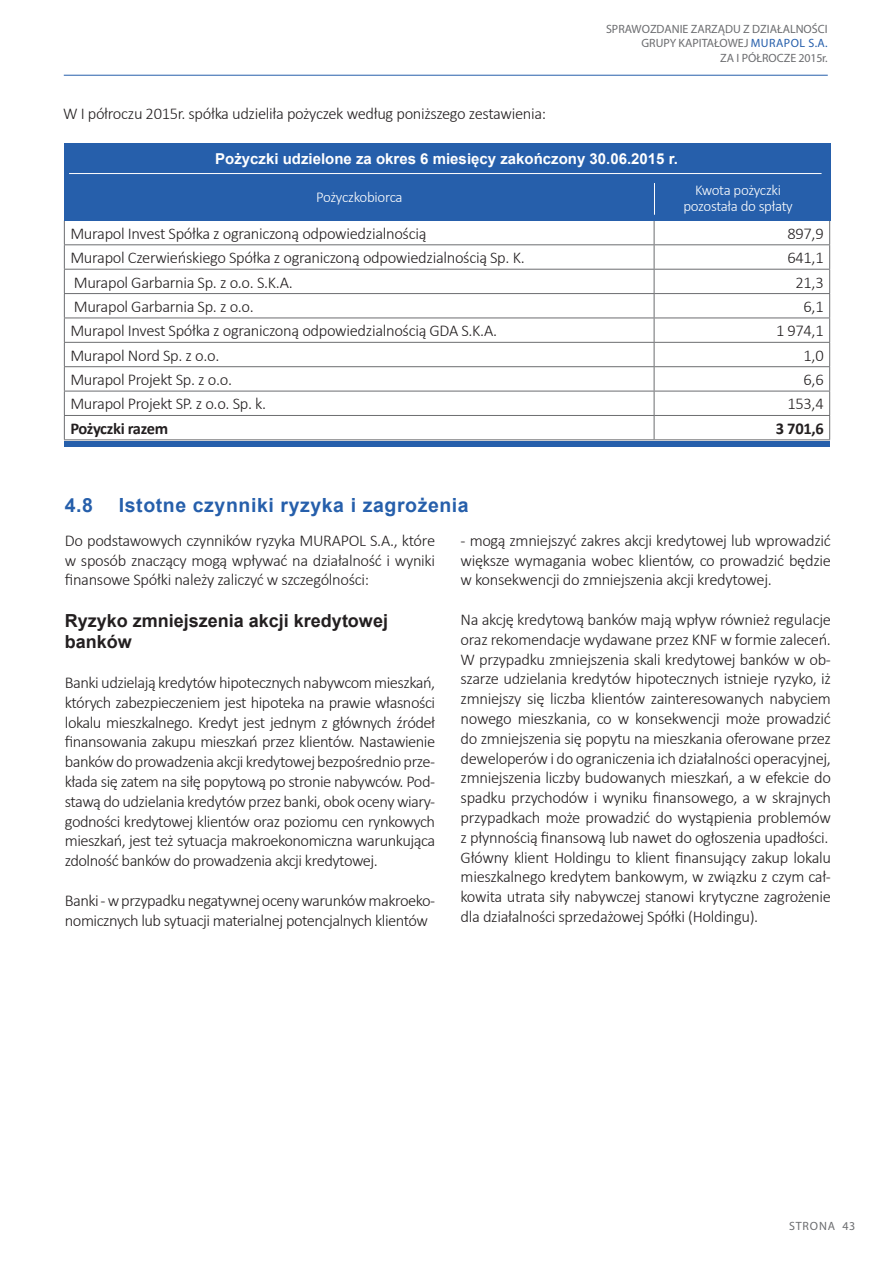
<style>
.page{position:relative;width:893px;height:1263px;background:#fff}
.page>*{position:absolute;margin:0;border:0;box-sizing:border-box;transform-origin:0 0}
.tytuł_tekstu{font:700 19.5px "Arial";letter-spacing:.03em;color:#265fab}
.podtytuł_tekstu{font:700 18px "Arial";color:#231f20}
.tekst{font:300 16.5px/19.8px "Calibri";letter-spacing:-.02em;color:#231f20;text-align:justify}
.tekst-2{font:700 16.5px "Calibri";letter-spacing:-.02em;color:#231f20}
.tabela_-_tytuły{font:700 15px "Arial";color:#fff}
.tekst-3{font:300 15px "Calibri";letter-spacing:-.02em;color:#fff}
.t1{font:12px "Myriad Pro";color:#6c6d70}
.t2{font:12px "Myriad Pro";letter-spacing:.07em;color:#6c6d70}
.s1{color:#265fab}
</style>
<div class="page">
<hr style="left:64px;top:75px;width:764px;height:1px;background:#265fab">
<hr style="left:64px;top:244px;width:590px;height:1px;background:#6c6d70">
<hr style="left:654px;top:244px;width:176px;height:1px;background:#6c6d70">
<hr style="left:64px;top:269px;width:590px;height:1px;background:#6c6d70">
<hr style="left:654px;top:269px;width:176px;height:1px;background:#6c6d70">
<hr style="left:64px;top:293px;width:590px;height:1px;background:#6c6d70">
<hr style="left:654px;top:293px;width:176px;height:1px;background:#6c6d70">
<hr style="left:64px;top:318px;width:590px;height:1px;background:#6c6d70">
<hr style="left:654px;top:318px;width:176px;height:1px;background:#6c6d70">
<hr style="left:64px;top:342px;width:590px;height:1px;background:#6c6d70">
<hr style="left:654px;top:342px;width:176px;height:1px;background:#6c6d70">
<hr style="left:64px;top:366px;width:590px;height:1px;background:#6c6d70">
<hr style="left:654px;top:366px;width:176px;height:1px;background:#6c6d70">
<hr style="left:64px;top:391px;width:590px;height:1px;background:#6c6d70">
<hr style="left:654px;top:391px;width:176px;height:1px;background:#6c6d70">
<hr style="left:64px;top:415px;width:590px;height:1px;background:#6c6d70">
<hr style="left:654px;top:415px;width:176px;height:1px;background:#6c6d70">
<svg style="left:654px;top:221px;width:1px;height:218px"></svg>
<hr style="left:64px;top:439px;width:590px;height:1px;background:#6c6d70">
<hr style="left:654px;top:439px;width:176px;height:1px;background:#6c6d70">
<svg style="left:64px;top:221px;width:1px;height:218px"></svg>
<svg style="left:829px;top:221px;width:1px;height:218px"></svg>
<div style="left:64px;top:144px;width:766px;height:77px;background:#265fab"></div>
<hr style="left:654px;top:183px;width:1px;height:32px;background:#fff">
<hr style="left:69px;top:173px;width:752px;height:1px;background:#fff">
<div style="left:65px;top:441px;width:765px;height:5px;background:#265fab"></div>
<p class="tekst" style="left:63px;top:103px;width:485px">W I półroczu 2015r. spółka udzieliła pożyczek według poniższego zestawienia:</p>
<p class="t1" style="left:606px;top:21px;width:223px">SPRAWOZDANIE ZARZĄDU Z DZIAŁALNOŚCI</p>
<p class="t1" style="left:641px;top:36px;width:188px">GRUPY KAPITAŁOWEJ <span class="s1">MURAPOL S.A.</span></p>
<p class="t1" style="left:720px;top:50px;width:109px">ZA I PÓŁROCZE 2015r.</p>
<p class="tabela_-_tytuły" style="left:215px;top:149px;width:464px">Pożyczki udzielone za okres 6 miesięcy zakończony 30.06.2015 r.</p>
<p class="tekst-3" style="left:316px;top:188px;width:88px">Pożyczkobiorca</p>
<p class="tekst-3" style="left:695px;top:180px;width:88px">Kwota pożyczki</p>
<p class="tekst-3" style="left:683px;top:197px;width:111px">pozostała do spłaty</p>
<p class="tekst" style="left:70px;top:223px;width:358px">Murapol Invest Spółka z ograniczoną odpowiedzialnością</p>
<p class="tekst" style="left:787px;top:223px;width:38px">897,9</p>
<p class="tekst" style="left:70px;top:248px;width:456px">Murapol Czerwieńskiego Spółka z ograniczoną odpowiedzialnością Sp. K.</p>
<p class="tekst" style="left:787px;top:248px;width:38px">641,1</p>
<p class="tekst" style="left:74px;top:272px;width:220px">Murapol Garbarnia Sp. z o.o. S.K.A.</p>
<p class="tekst" style="left:795px;top:272px;width:30px">21,3</p>
<p class="tekst" style="left:74px;top:296px;width:182px">Murapol Garbarnia Sp. z o.o.</p>
<p class="tekst" style="left:804px;top:296px;width:22px">6,1</p>
<p class="tekst" style="left:70px;top:321px;width:428px">Murapol Invest Spółka z ograniczoną odpowiedzialnością GDA S.K.A.</p>
<p class="tekst" style="left:776px;top:321px;width:49px">1 974,1</p>
<p class="tekst" style="left:70px;top:345px;width:151px">Murapol Nord Sp. z o.o.</p>
<p class="tekst" style="left:804px;top:345px;width:22px">1,0</p>
<p class="tekst" style="left:70px;top:370px;width:163px">Murapol Projekt Sp. z o.o.</p>
<p class="tekst" style="left:804px;top:370px;width:22px">6,6</p>
<p class="tekst" style="left:70px;top:394px;width:197px">Murapol Projekt SP. z o.o. Sp. k.</p>
<p class="tekst" style="left:787px;top:394px;width:38px">153,4</p>
<p class="tekst-2" style="left:70px;top:418px;width:99px">Pożyczki razem</p>
<p class="tekst-2" style="left:776px;top:418px;width:49px">3 701,6</p>
<p class="tytuł_tekstu" style="left:65px;top:492px;width:30px">4.8</p>
<p class="tytuł_tekstu" style="left:119px;top:492px;width:351px">Istotne czynniki ryzyka i zagrożenia</p>
<p class="tekst" style="left:65px;top:530px;width:372px">Do podstawowych czynników ryzyka MURAPOL S.A., które w sposób znaczący mogą wpływać na działalność i wyniki finansowe Spółki należy zaliczyć w szczególności:</p>
<p class="podtytuł_tekstu" style="left:65px;top:608px;width:325px">Ryzyko zmniejszenia akcji kredytowej</p>
<p class="podtytuł_tekstu" style="left:65px;top:630px;width:69px">banków</p>
<p class="tekst" style="left:65px;top:672px;width:372px">Banki udzielają kredytów hipotecznych nabywcom mieszkań, których zabezpieczeniem jest hipoteka na prawie własności lokalu mieszkalnego. Kredyt jest jednym z głównych źródeł finansowania zakupu mieszkań przez klientów. Nastawienie banków do prowadzenia akcji kredytowej bezpośrednio prze&shy;kłada się zatem na siłę popytową po stronie nabywców. Pod&shy;stawą do udzielania kredytów przez banki, obok oceny wiary&shy;godności kredytowej klientów oraz poziomu cen rynkowych mieszkań, jest też sytuacja makroekonomiczna warunkująca zdolność banków do prowadzenia akcji kredytowej.</p>
<p class="tekst" style="left:65px;top:890px;width:372px">Banki - w przypadku negatywnej oceny warunków makroeko&shy;nomicznych lub sytuacji materialnej potencjalnych klientów</p>
<p class="tekst" style="left:461px;top:530px;width:372px">- mogą zmniejszyć zakres akcji kredytowej lub wprowadzić większe wymagania wobec klientów, co prowadzić będzie w konsekwencji do zmniejszenia akcji kredytowej.</p>
<p class="tekst" style="left:461px;top:609px;width:372px">Na akcję kredytową banków mają wpływ również regulacje oraz rekomendacje wydawane przez KNF w formie zaleceń.</p>
<p class="tekst" style="left:461px;top:649px;width:372px">W przypadku zmniejszenia skali kredytowej banków w ob&shy;szarze udzielania kredytów hipotecznych istnieje ryzyko, iż zmniejszy się liczba klientów zainteresowanych nabyciem nowego mieszkania, co w konsekwencji może prowadzić do zmniejszenia się popytu na mieszkania oferowane przez deweloperów i do ograniczenia ich działalności operacyjnej, zmniejszenia liczby budowanych mieszkań, a w efekcie do spadku przychodów i wyniku finansowego, a w skrajnych przypadkach może prowadzić do wystąpienia problemów z płynnością finansową lub nawet do ogłoszenia upadłości.</p>
<p class="tekst" style="left:461px;top:847px;width:372px">Główny klient Holdingu to klient finansujący zakup lokalu mieszkalnego kredytem bankowym, w związku z czym cał&shy;kowita utrata siły nabywczej stanowi krytyczne zagrożenie dla działalności sprzedażowej Spółki (Holdingu).</p>
<p class="t2" style="left:789px;top:1219px;width:68px">STRONA 43</p>
</div>
